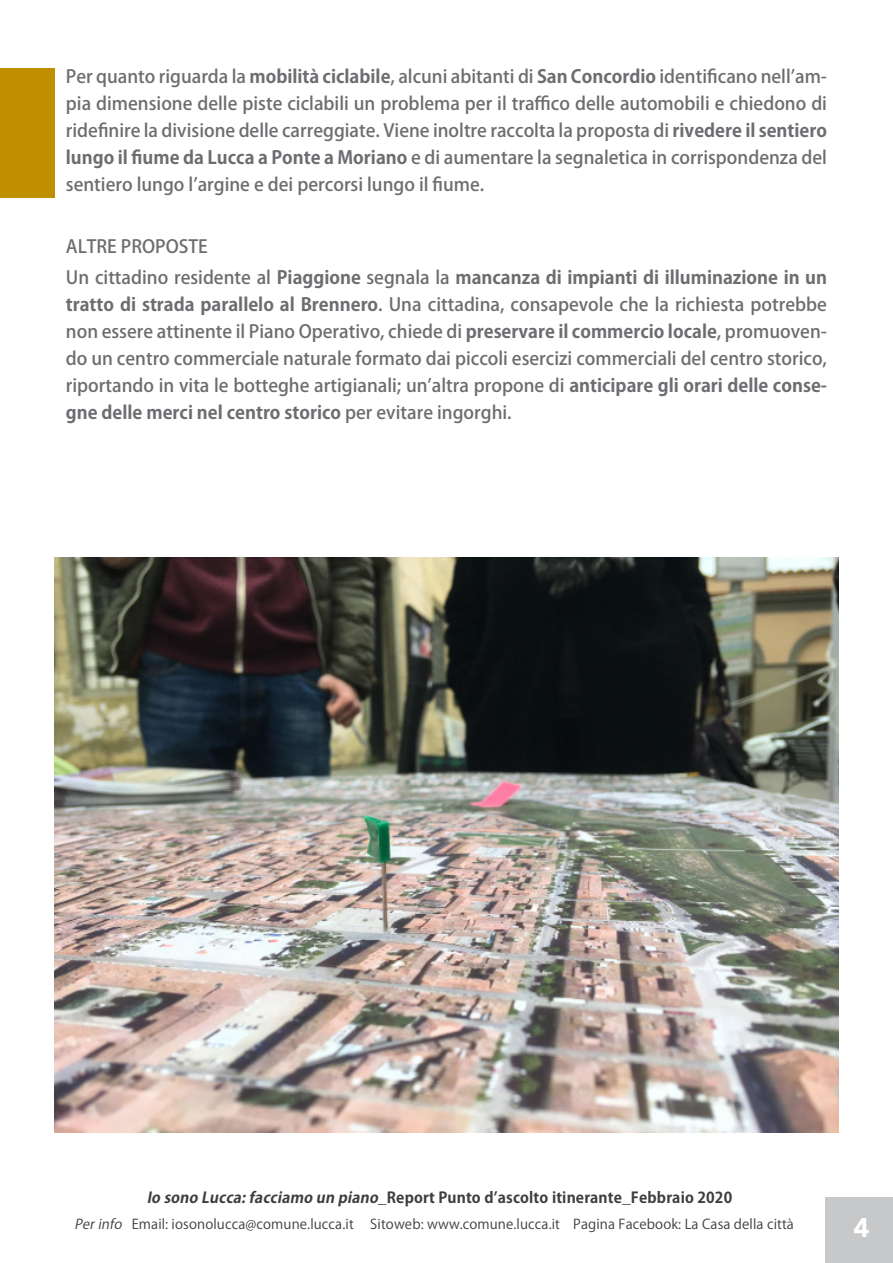
<style>
.page{position:relative;width:893px;height:1263px;background:#fff}
.page>*{position:absolute;margin:0;border:0;box-sizing:border-box;transform-origin:0 0}
.t1{font:900 27px "Avenir";color:#fff}
.t2{font:500 18px/27px "Koz Go Pro";color:#6c6d70;text-align:justify}
.t3{font:700 15px "Koz Go Pro";letter-spacing:.01em;color:#3e3e3f}
.t4{font:13.5px "Koz Go Pro";letter-spacing:.01em;color:#3e3e3f}
.s1{font-weight:700}
.s2{font-style:italic}
</style>
<div class="page">
<div style="left:825px;top:1197px;width:68px;height:66px;background:#c7c8ca"></div>
<div style="left:0;top:68px;width:54px;height:130px;background:#bf8f00"></div>
<img style="left:54px;top:557px;width:785px;height:575px">
<p class="t2" style="left:66px;top:63px;width:763px">Per quanto riguarda la <span class="s1">mobilità ciclabile</span>, alcuni abitanti di <span class="s1">San Concordio</span> identificano nell’am&shy;pia dimensione delle piste ciclabili un problema per il traffico delle automobili e chiedono di ridefinire la divisione delle carreggiate. Viene inoltre raccolta la proposta di <span class="s1">rivedere il sentiero lungo il fiume da Lucca a Ponte a Moriano</span> e di aumentare la segnaletica in corrispondenza del sentiero lungo l’argine e dei percorsi lungo il fiume.</p>
<p class="t2" style="left:66px;top:234px;width:143px">ALTRE PROPOSTE</p>
<p class="t2" style="left:66px;top:265px;width:763px">Un cittadino residente al <span class="s1">Piaggione</span> segnala la <span class="s1">mancanza di impianti di illuminazione in un tratto di strada parallelo al Brennero</span>. Una cittadina, consapevole che la richiesta potrebbe non essere attinente il Piano Operativo, chiede di <span class="s1">preservare il commercio locale</span>, promuoven&shy;do un centro commerciale naturale formato dai piccoli esercizi commerciali del centro storico, riportando in vita le botteghe artigianali; un’altra propone di <span class="s1">anticipare gli orari delle conse&shy;gne delle merci nel centro storico</span> per evitare ingorghi.</p>
<p class="t3" style="left:147px;top:1188px;width:587px"><span class="s2">Io sono Lucca:facciamo un piano_</span>Report Punto d’ascolto itinerante_Febbraio 2020</p>
<p class="t4" style="left:74px;top:1215px;width:721px"><span class="s2">Perinfo</span> Email: iosonolucca@comune.lucca.it Sitoweb: www.comune.lucca.it Pagina Facebook: La Casa della città</p>
<h1 class="t1" style="left:854px;top:1205px;width:17px">4</h1>
</div>
